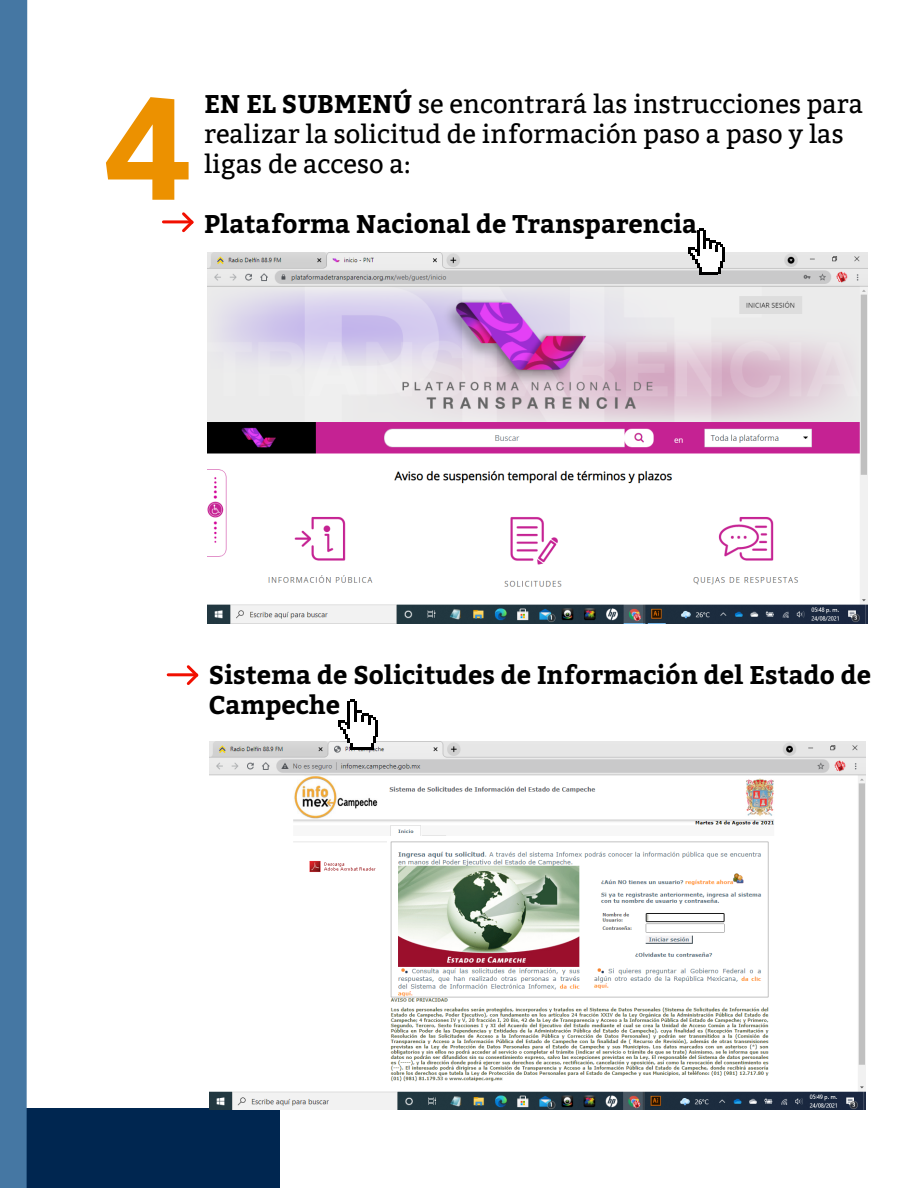
<style>
.page{position:relative;width:918px;height:1188px;background:#fff}
.page>*{position:absolute;margin:0;border:0;box-sizing:border-box;transform-origin:0 0}
.t1{font:700 142.5px "Bitter";color:#ec9100}
.t2{font:25.5px/30px "Bitter";color:#000}
.t3{font:700 25.5px/30px "Bitter";color:#000}
.s1{font-weight:700}
</style>
<div class="page">
<div style="left:26px;top:1109px;width:254px;height:79px;background:#002650"></div>
<div style="left:0;top:0;width:27px;height:1188px;background:#4577a3"></div>
<img style="left:208px;top:253px;width:659px;height:370px">
<img style="left:209px;top:741px;width:656px;height:369px">
<svg style="left:689px;top:228px;width:35px;height:46px"></svg>
<svg style="left:338px;top:699px;width:40px;height:51px"></svg>
<hr style="left:163px;top:220px;width:28px;height:3px;background:#f10f00">
<svg style="left:179px;top:212px;width:15px;height:21px"></svg>
<hr style="left:168px;top:673px;width:28px;height:3px;background:#f10f00">
<svg style="left:184px;top:665px;width:15px;height:20px"></svg>
<h1 class="t1" style="left:104px;top:63px;width:91px">4</h1>
<p class="t2" style="left:204px;top:89px;width:661px"><span class="s1">EN EL SUBMENÚ</span> se encontrará las instrucciones para realizar la solicitud de información paso a paso y las ligas de acceso a:</p>
<p class="t3" style="left:204px;top:209px;width:495px">Plataforma Nacional de Transparencia</p>
<p class="t3" style="left:209px;top:660px;width:664px">Sistema de Solicitudes de Información del Estado de<br>Campeche</p>
</div>
